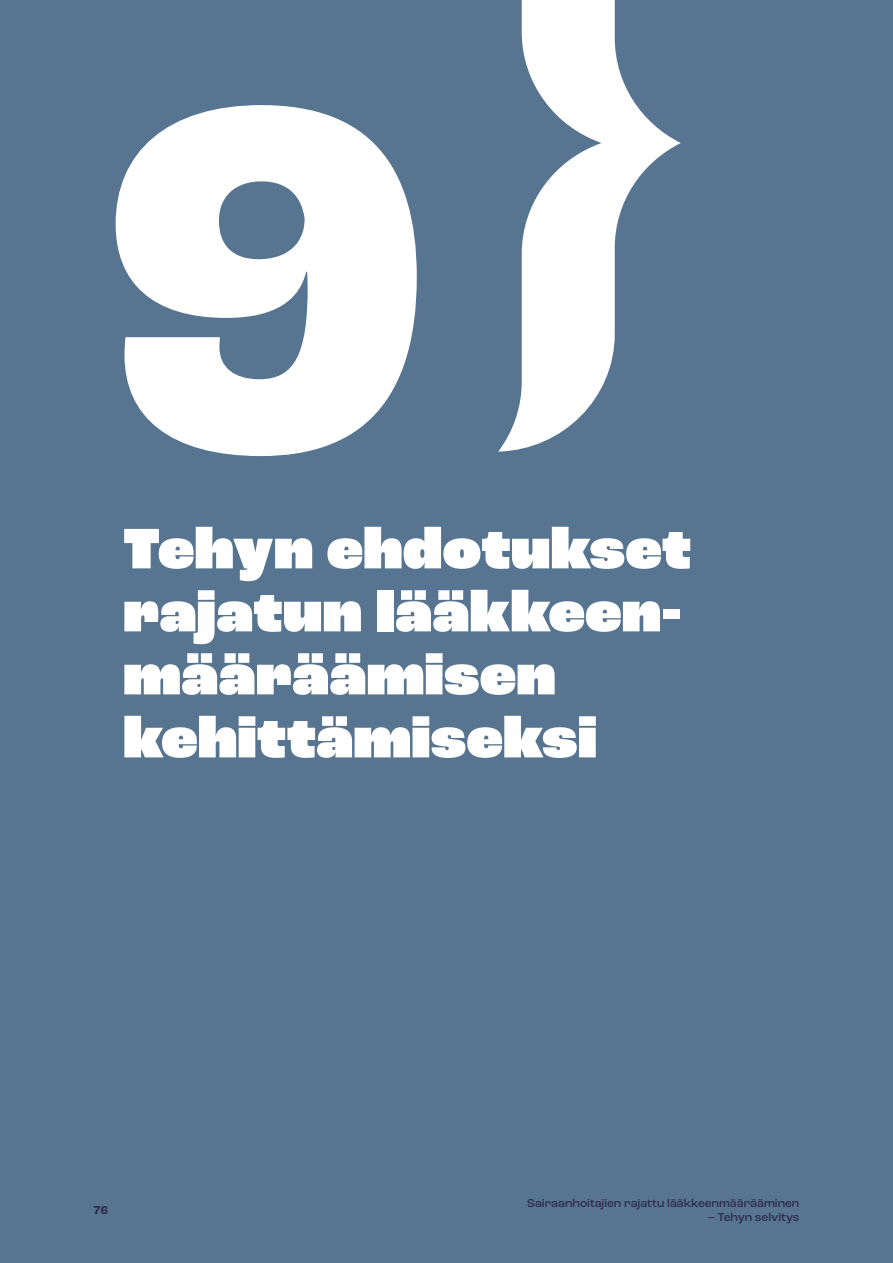
<style>
.page{position:relative;width:893px;height:1263px;background:#577591}
.page>*{position:absolute;margin:0;border:0;box-sizing:border-box;transform-origin:0 0}
.Lukusivun_iso_numero__H1{font:800 519.15px "Roc Grotesk";color:#fff}
.Otsikko_1__H1{font:800 60px/63px "Roc Grotesk";letter-spacing:.01em;color:#fff}
.t1{font:500 12px "Roc Grotesk";color:#2f2d4e}
.t2{font:700 12px "Roc Grotesk";color:#2f2d4e}
</style>
<div class="page">
<svg style="left:498px;top:0;width:183px;height:452px"></svg>
<h1 class="Lukusivun_iso_numero__H1" style="left:105px;top:-43px;width:323px">9</h1>
<h1 class="Otsikko_1__H1" style="left:123px;top:520px;width:569px">Tehyn ehdotukset rajatun lääkkeen&shy;määräämisen kehittämiseksi</h1>
<p class="t2" style="left:94px;top:1203px;width:16px">76</p>
<p class="t1" style="left:527px;top:1196px;width:274px">Sairaanhoitajien rajattu lääkkeenmäärääminen</p>
<p class="t1" style="left:708px;top:1210px;width:93px">– Tehyn selvitys</p>
</div>
